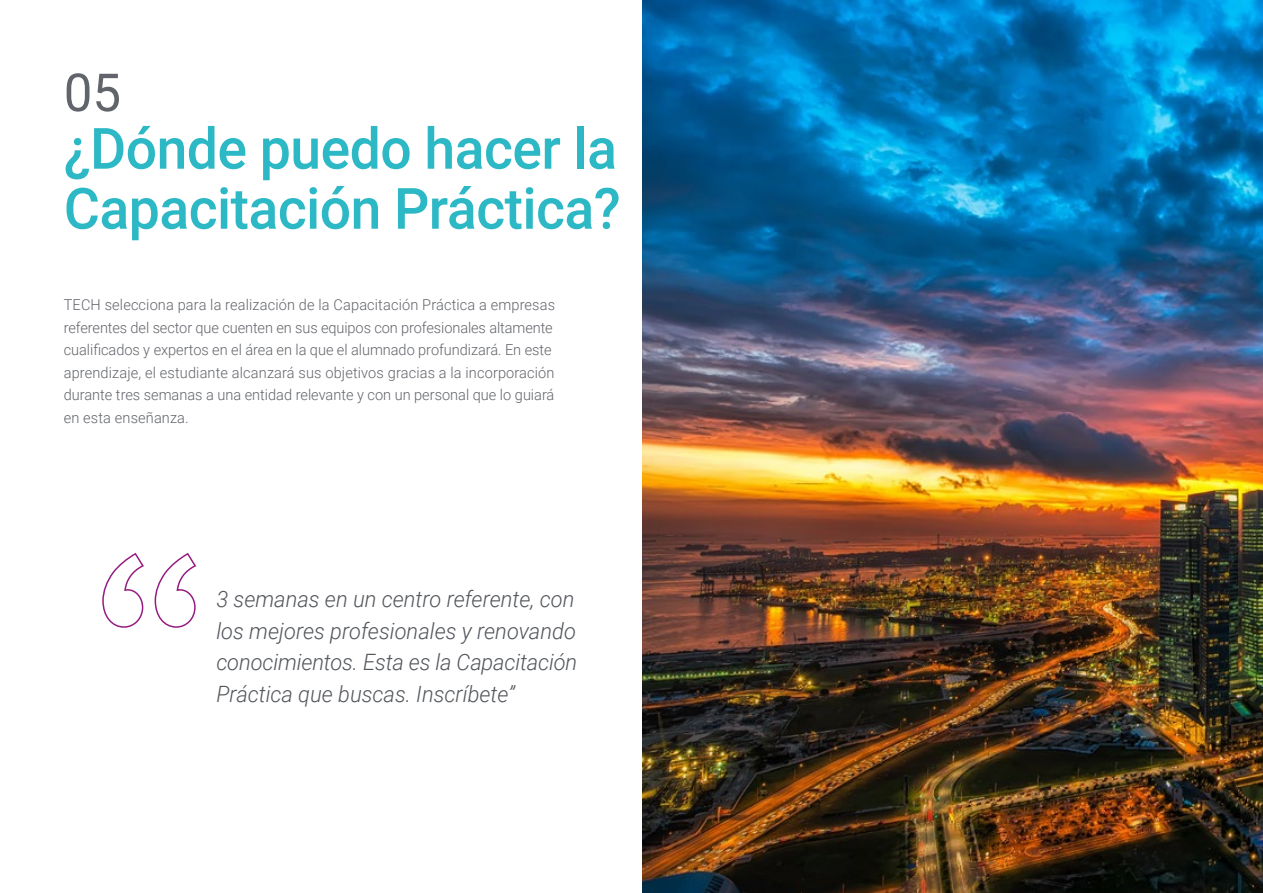
<style>
.page{position:relative;width:1263px;height:893px;background:#fff}
.page>*{position:absolute;margin:0;border:0;box-sizing:border-box;transform-origin:0 0}
.t1{font:500 57px/60px "Roboto";letter-spacing:-.01em;color:#2db8c5}
.t2{font:52.5px "Roboto";color:#61646a}
.t3{font:italic 300 22.5px/31.5px "Roboto";color:#52555b}
.t4{font:300 15px/22.5px "Roboto";color:#61646a}
</style>
<div class="page">
<svg style="left:102px;top:552px;width:94px;height:76px"></svg>
<img style="left:642px;top:0;width:621px;height:893px">
<h2 class="t2" style="left:64px;top:56px;width:59px">05</h2>
<h1 class="t1" style="left:64px;top:116px;width:558px">¿Dónde puedo hacer la<br>Capacitación Práctica?</h1>
<p class="t4" style="left:64px;top:293px;width:493px">TECH selecciona para la realización de la Capacitación Práctica a empresas referentes del sector que cuenten en sus equipos con profesionales altamente cualificados y expertos en el área en la que el alumnado profundizará. En este aprendizaje, el estudiante alcanzará sus objetivos gracias a la incorporación durante tres semanas a una entidad relevante y con un personal que lo guiará en esta enseñanza.</p>
<h3 class="t3" style="left:216px;top:583px;width:362px">3 semanas en un centro referente, con los mejores profesionales y renovando conocimientos. Esta es la Capacitación Práctica que buscas. Inscríbete”</h3>
</div>
